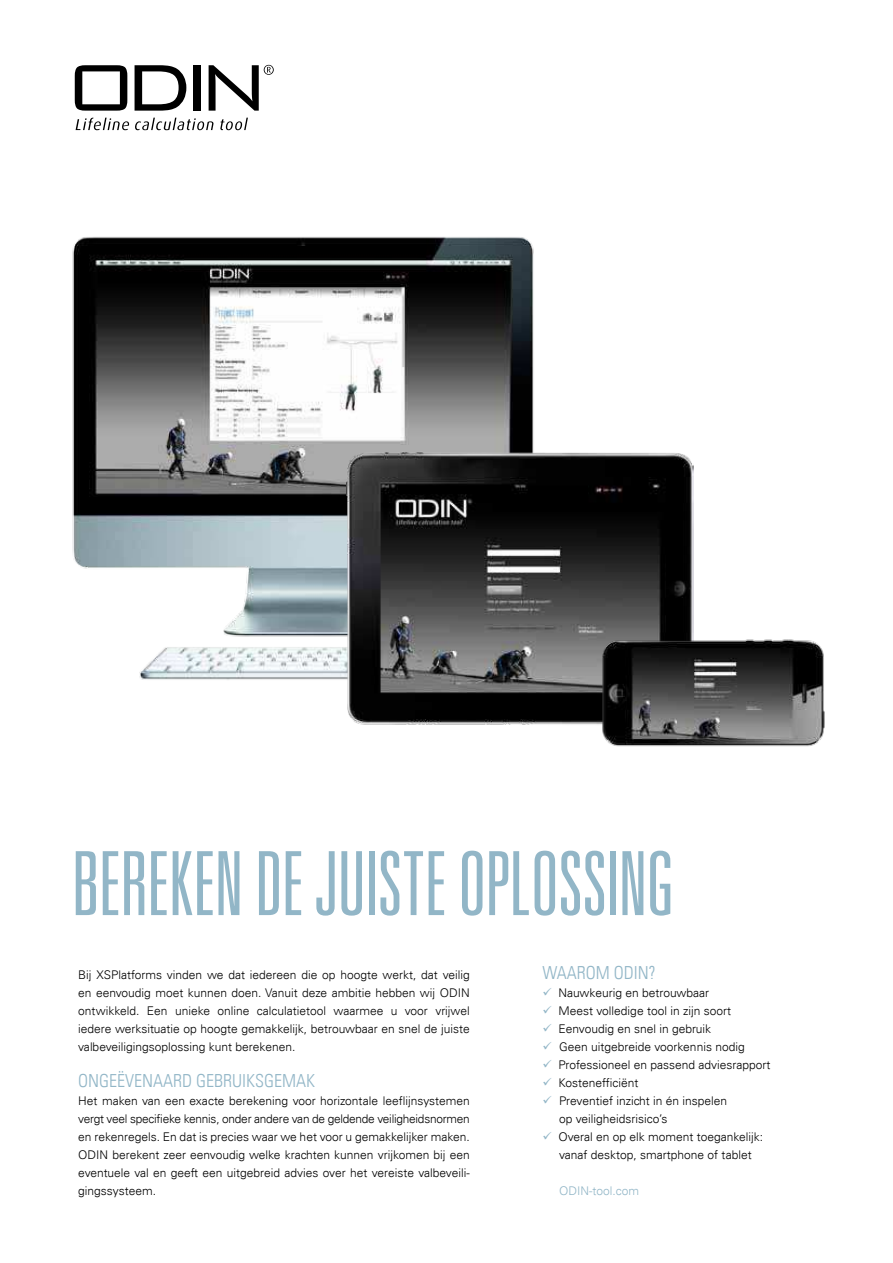
<style>
.page{position:relative;width:893px;height:1263px;background:#fff}
.page>*{position:absolute;margin:0;border:0;box-sizing:border-box;transform-origin:0 0}
.t1{font:300 ultra-condensed 88.5px "Univers LT";letter-spacing:-.015em;color:#92b6c7}
.t2{font:300 condensed 18px "Univers LT";color:#92b6c7}
.t3{font:300 12px/18px "Univers LT";color:#000;text-align:justify}
.t4{font:300 12px "Univers LT";color:#92b6c7}
.s1{color:#92b6c7}
</style>
<div class="page">
<svg style="left:75px;top:65px;width:52px;height:46px"></svg>
<svg style="left:135px;top:65px;width:51px;height:46px"></svg>
<div style="left:193px;top:65px;width:8px;height:46px;background:#000"></div>
<svg style="left:76px;top:118px;width:53px;height:12px"></svg>
<svg style="left:135px;top:118px;width:78px;height:12px"></svg>
<svg style="left:220px;top:118px;width:28px;height:12px"></svg>
<svg style="left:209px;top:65px;width:65px;height:46px"></svg>
<img style="left:72px;top:237px;width:462px;height:443px">
<img style="left:347px;top:451px;width:347px;height:274px">
<img style="left:600px;top:632px;width:225px;height:115px">
<h1 class="t1" style="left:71px;top:839px;width:605px">BEREKEN DE JUISTE OPLOSSING</h1>
<p class="t3" style="left:78px;top:966px;width:393px">Bij XSPlatforms vinden we dat iedereen die op hoogte werkt, dat veilig en eenvoudig moet kunnen doen. Vanuit deze ambitie hebben wij ODIN ontwikkeld. Een unieke online calculatietool waarmee u voor vrijwel iedere werksituatie op hoogte gemakkelijk, betrouwbaar en snel de juiste val beveiligingsoplossing kunt berekenen.</p>
<h2 class="t2" style="left:78px;top:1071px;width:239px">ONGEËVENAARD GEBRUIKSGEMAK</h2>
<p class="t3" style="left:78px;top:1092px;width:393px">Het maken van een exacte berekening voor horizontale leeflijnsystemen vergt veel specifieke kennis, onder andere van de geldende veiligheidsnormen en rekenregels. En dat is precies waar we het voor u gemak kelijker maken.<br>ODIN berekent zeer eenvoudig welke krachten kunnen vrijkomen bij een eventuele val en geeft een uitgebreid advies over het vereiste valbeveili&shy;gingssysteem.</p>
<h2 class="t2" style="left:542px;top:963px;width:115px">WAAROM ODIN?</h2>
<p class="t3" style="left:542px;top:984px;width:168px"><span class="s1">✓</span> Nauwkeurig en betrouwbaar</p>
<p class="t3" style="left:542px;top:1002px;width:190px"><span class="s1">✓</span> Meest volledige tool in zijn soort</p>
<p class="t3" style="left:542px;top:1020px;width:170px"><span class="s1">✓</span> Eenvoudig en snel in gebruik</p>
<p class="t3" style="left:542px;top:1038px;width:204px"><span class="s1">✓</span> Geen uitgebreide voorkennis nodig</p>
<p class="t3" style="left:542px;top:1056px;width:230px"><span class="s1">✓</span> Professioneel en passend adviesrapport</p>
<p class="t3" style="left:542px;top:1074px;width:97px"><span class="s1">✓</span> Kostenefficiënt</p>
<p class="t3" style="left:559px;top:1092px;width:170px;text-indent:-17px"><span class="s1">✓</span> Preventief inzicht in én inspelen op veiligheidsrisico’s</p>
<p class="t3" style="left:542px;top:1128px;width:222px;text-align:center"><span class="s1">✓</span> Overal en op elk moment toegankelijk: vanaf desktop, smartphone of tablet</p>
<p class="t4" style="left:559px;top:1186px;width:82px">ODIN-tool.com</p>
</div>
